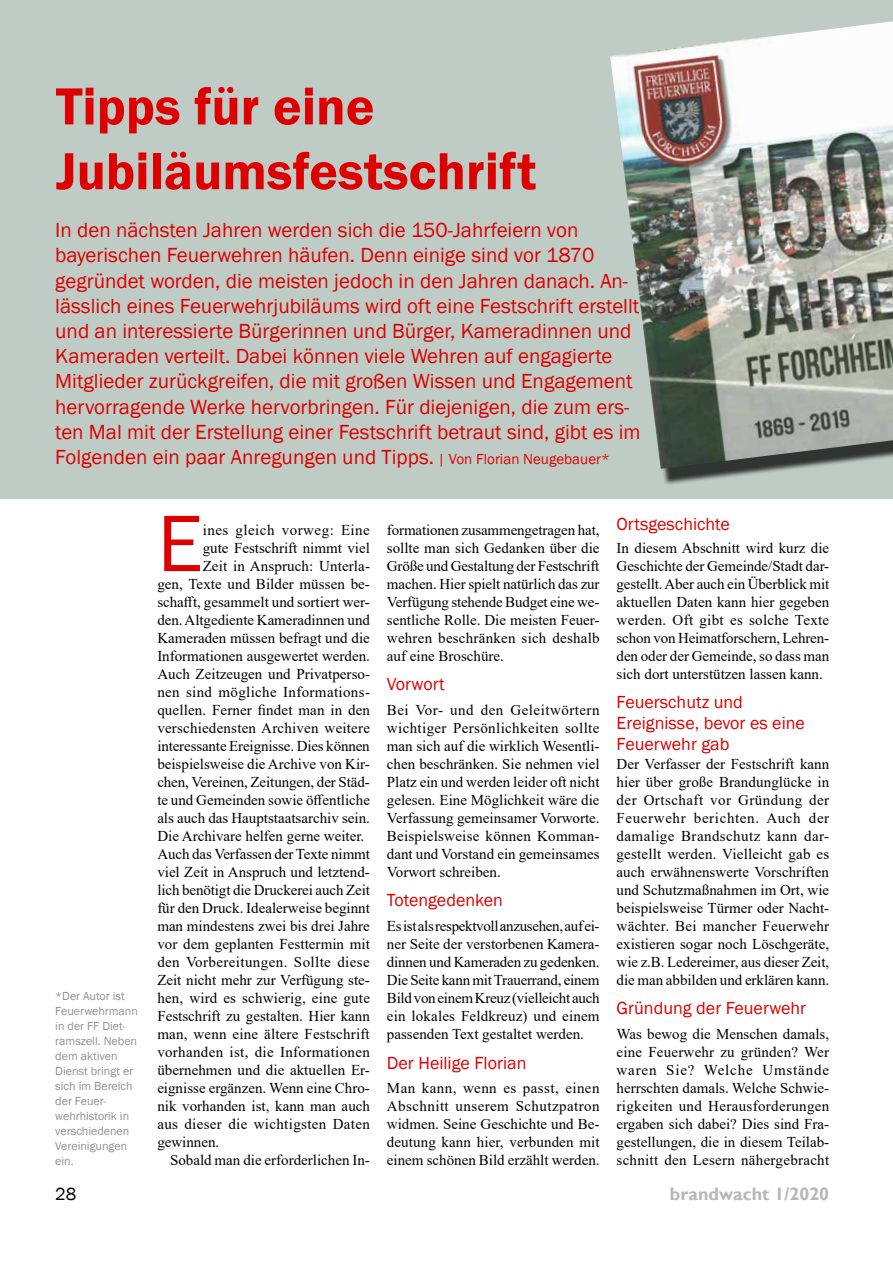
<style>
.page{position:relative;width:893px;height:1263px;background:#fff}
.page>*{position:absolute;margin:0;border:0;box-sizing:border-box;transform-origin:0 0}
.t1{font:82.8px "Franklin Gothic";color:#dc0000}
.t2{font:600 54px/64.8px "Franklin Gothic";color:#dc0000}
.t3{font:21px/25.2px "Franklin Gothic";color:#dc0000}
.t4{font:18px/21px "Franklin Gothic";color:#dc0000}
.t5{font:700 18px "Gill Sans";color:#b6b7b6}
.t6{font:18px "Franklin Gothic";color:#000}
.t7{font:15px/18px "Times New Roman";color:#000;text-align:justify}
.t8{font:15px "Times New Roman";letter-spacing:.025em;color:#000}
.t9{font:15px "Times New Roman";letter-spacing:.02em;color:#000}
.t10{font:15px "Times New Roman";letter-spacing:.03em;color:#000}
.t11{font:12px/15px "Franklin Gothic";color:#8f908e}
.s1{font-size:15px}
</style>
<div class="page">
<div style="left:0;top:0;width:893px;height:499px;background:#bfccc5"></div>
<div style="left:613px;top:29px;width:280px;height:457px;background:#000;opacity:.75"></div>
<img style="left:610px;top:21px;width:283px;height:448px">
<h2 class="t2" style="left:56px;top:75px;width:482px">Tipps für eine<br>Jubiläumsfestschrift</h2>
<p class="t3" style="left:55px;top:218px;width:587px">In den nächsten Jahren werden sich die 150-Jahrfeiern von bayerischen Feuerwehren häufen. Denn einige sind vor 1870 gegründet worden, die meisten jedoch in den Jahren danach. An&shy;lässlich eines Feuerwehrjubiläums wird oft eine Festschrift erstellt und an interessierte Bürgerinnen und Bürger, Kameradinnen und Kameraden verteilt. Dabei können viele Wehren auf engagierte Mitglieder zurückgreifen, die mit großen Wissen und Engagement hervorragende Werke hervorbringen. Für diejenigen, die zum ers&shy;ten Mal mit der Erstellung einer Festschrift betraut sind, gibt es im Folgenden ein paar Anregungen und Tipps. <span class="s1">| Von Florian Neugebauer*</span></p>
<p class="t11" style="left:55px;top:989px;width:84px">*Der Autor ist<br>Feuerwehrmann in der FF Diet&shy;ramszell. Neben dem aktiven<br>Dienst bringt er sich im Bereich der Feuer&shy;wehrhistorik in verschiedenen<br>Vereinigungen ein.</p>
<h1 class="t1" style="left:157px;top:492px;width:47px">E</h1>
<p class="t10" style="left:203px;top:519px;width:169px">ines gleich vorweg: Eine</p>
<p class="t7" style="left:203px;top:539px;width:169px">gute Festschrift nimmt viel</p>
<p class="t7" style="left:203px;top:557px;width:169px">Zeit in Anspruch: Unterla-</p>
<p class="t7" style="left:157px;top:575px;width:214px">gen, Texte und Bilder müssen be-</p>
<p class="t7" style="left:157px;top:593px;width:214px">schafft, gesammelt und sortiert wer-</p>
<p class="t7" style="left:157px;top:611px;width:214px">den. Altgediente Kameradinnen und</p>
<p class="t7" style="left:157px;top:629px;width:214px">Kameraden müssen befragt und die</p>
<p class="t7" style="left:157px;top:647px;width:214px">Informationen ausgewertet werden.</p>
<p class="t7" style="left:157px;top:665px;width:214px">Auch Zeitzeugen und Privatperso-</p>
<p class="t8" style="left:157px;top:681px;width:214px">nen sind mögliche Informations-</p>
<p class="t7" style="left:157px;top:701px;width:214px">quellen. Ferner findet man in den</p>
<p class="t7" style="left:157px;top:719px;width:214px">verschiedensten Archiven weitere</p>
<p class="t7" style="left:157px;top:737px;width:214px">interessante Ereignisse. Dies können</p>
<p class="t7" style="left:157px;top:755px;width:214px">beispielsweise die Archive von Kir-</p>
<p class="t7" style="left:157px;top:773px;width:214px">chen, Vereinen, Zeitungen, der Städ-</p>
<p class="t7" style="left:157px;top:791px;width:214px">te und Gemeinden sowie öffentliche</p>
<p class="t7" style="left:157px;top:809px;width:214px">als auch das Hauptstaatsarchiv sein.</p>
<p class="t7" style="left:157px;top:827px;width:208px">Die Archivare helfen gerne weiter.</p>
<p class="t7" style="left:157px;top:845px;width:214px">Auch das Verfassen der Texte nimmt</p>
<p class="t7" style="left:157px;top:863px;width:214px">viel Zeit in Anspruch und letztend-</p>
<p class="t7" style="left:157px;top:881px;width:214px">lich benötigt die Druckerei auch Zeit</p>
<p class="t7" style="left:157px;top:899px;width:214px">für den Druck. Idealerweise beginnt</p>
<p class="t7" style="left:157px;top:917px;width:214px">man mindestens zwei bis drei Jahre</p>
<p class="t7" style="left:157px;top:935px;width:214px">vor dem geplanten Festtermin mit</p>
<p class="t8" style="left:157px;top:951px;width:214px">den Vorbereitungen. Sollte diese</p>
<p class="t7" style="left:157px;top:971px;width:214px">Zeit nicht mehr zur Verfügung ste-</p>
<p class="t7" style="left:157px;top:989px;width:214px">hen, wird es schwierig, eine gute</p>
<p class="t7" style="left:157px;top:1007px;width:214px">Festschrift zu gestalten. Hier kann</p>
<p class="t7" style="left:157px;top:1025px;width:214px">man, wenn eine ältere Festschrift</p>
<p class="t9" style="left:157px;top:1041px;width:214px">vorhanden ist, die Informationen</p>
<p class="t7" style="left:157px;top:1061px;width:214px">übernehmen und die aktuellen Er-</p>
<p class="t7" style="left:157px;top:1079px;width:214px">eignisse ergänzen. Wenn eine Chro-</p>
<p class="t7" style="left:157px;top:1097px;width:214px">nik vorhanden ist, kann man auch</p>
<p class="t8" style="left:157px;top:1113px;width:214px">aus dieser die wichtigsten Daten</p>
<p class="t7" style="left:157px;top:1133px;width:64px">gewinnen.</p>
<p class="t7" style="left:170px;top:1151px;width:201px">Sobald man die erforderlichen In-</p>
<p class="t7" style="left:387px;top:521px;width:214px">formationen zusammengetragen hat, sollte man sich Gedanken über die Größe und Gestaltung der Festschrift machen. Hier spielt natürlich das zur Verfügung stehende Budget eine we&shy;sentliche Rolle. Die meisten Feuer&shy;wehren beschränken sich deshalb auf eine Broschüre.</p>
<p class="t4" style="left:387px;top:673px;width:59px">Vorwort</p>
<p class="t7" style="left:387px;top:701px;width:214px">Bei Vor- und den Geleitwörtern wichtiger Persönlichkeiten sollte man sich auf die wirklich Wesentli&shy;chen beschränken. Sie nehmen viel Platz ein und werden leider oft nicht gelesen. Eine Möglichkeit wäre die Verfassung gemeinsamer Vorworte.<br>Beispielsweise können Komman&shy;dant und Vorstand ein gemeinsames Vorwort schreiben.</p>
<p class="t4" style="left:387px;top:889px;width:117px">Totengedenken</p>
<p class="t7" style="left:387px;top:917px;width:214px">Es ist als respektvoll anzusehen, auf ei&shy;ner Seite der verstorbenen Kamera&shy;dinnen und Kameraden zu gedenken.<br>Die Seite kann mit Trauerrand, einem Bild von einem Kreuz (vielleicht auch ein lokales Feldkreuz) und einem passenden Text gestaltet werden.</p>
<p class="t4" style="left:387px;top:1053px;width:141px">Der Heilige Florian</p>
<p class="t7" style="left:387px;top:1079px;width:214px">Man kann, wenn es passt, einen Abschnitt unserem Schutzpatron widmen. Seine Geschichte und Be&shy;deutung kann hier, verbunden mit einem schönen Bild erzählt werden.</p>
<p class="t4" style="left:617px;top:514px;width:115px">Ortsgeschichte</p>
<p class="t7" style="left:617px;top:539px;width:214px">In diesem Abschnitt wird kurz die Geschichte der Gemeinde/Stadt dar&shy;gestellt. Aber auch ein Überblick mit aktuellen Daten kann hier gegeben werden. Oft gibt es solche Texte schon von Heimatforschern, Lehren&shy;den oder der Gemeinde, so dass man sich dort unterstützen lassen kann.</p>
<p class="t4" style="left:617px;top:691px;width:190px">Feuerschutz und<br>Ereignisse, bevor es eine<br>Feuerwehr gab</p>
<p class="t7" style="left:617px;top:755px;width:214px">Der Verfasser der Festschrift kann hier über große Brandunglücke in der Ortschaft vor Gründung der Feuerwehr berichten. Auch der damalige Brandschutz kann dar&shy;gestellt werden. Vielleicht gab es auch erwähnenswerte Vorschriften und Schutzmaßnahmen im Ort, wie beispielsweise Türmer oder Nacht&shy;wächter. Bei mancher Feuerwehr existieren sogar noch Löschgeräte, wie z.B. Ledereimer, aus dieser Zeit, die man abbilden und erklären kann.</p>
<p class="t4" style="left:617px;top:997px;width:191px">Gründung der Feuerwehr</p>
<p class="t7" style="left:617px;top:1025px;width:214px">Was bewog die Menschen damals, eine Feuerwehr zu gründen? Wer waren Sie? Welche Umstände herrschten damals. Welche Schwie&shy;rigkeiten und Herausforderungen ergaben sich dabei? Dies sind Fra&shy;gestellungen, die in diesem Teilab&shy;schnitt den Lesern nähergebracht</p>
<p class="t6" style="left:55px;top:1182px;width:23px">28</p>
<p class="t5" style="left:670px;top:1183px;width:161px">brandwacht 1/2020</p>
</div>
